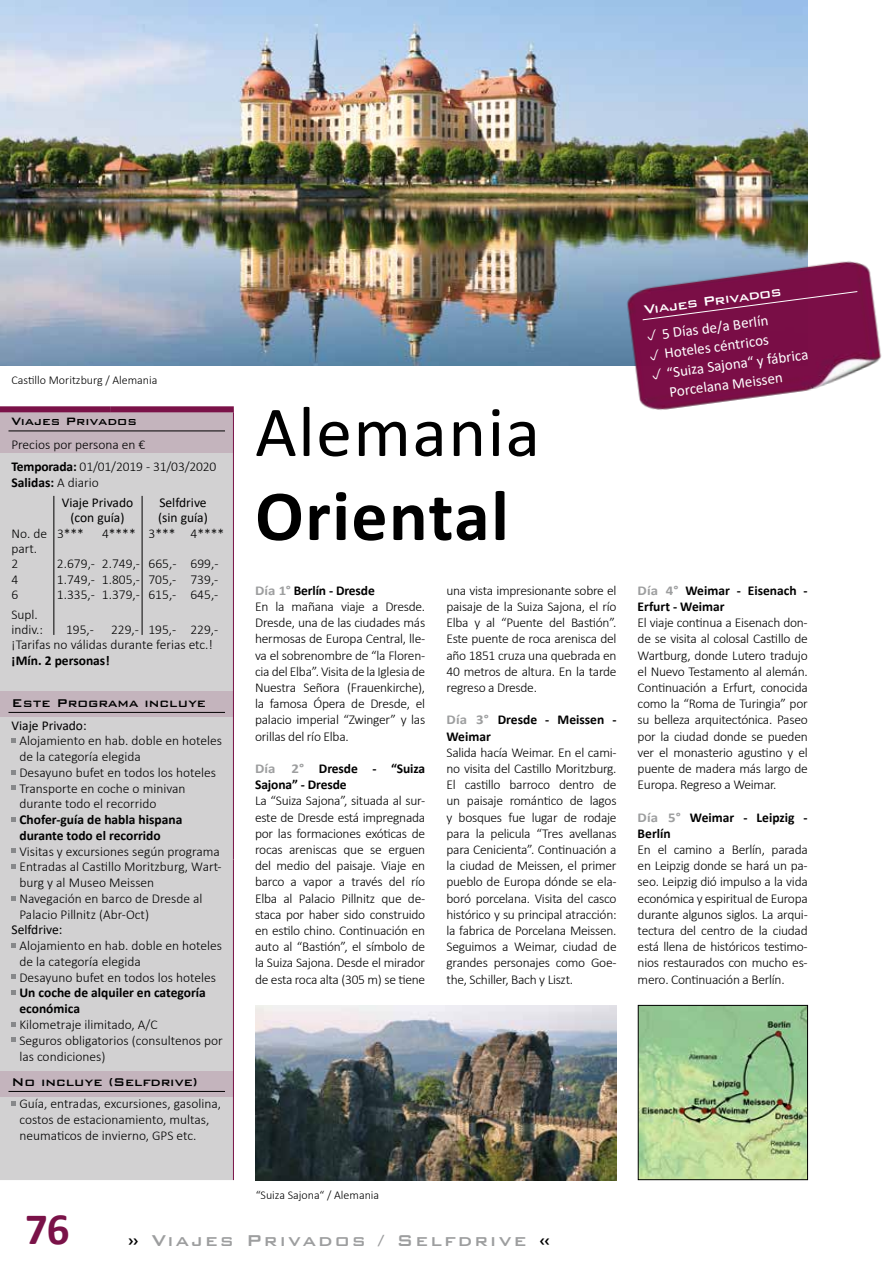
<style>
.page{position:relative;width:893px;height:1263px;background:#fff}
.page>*{position:absolute;margin:0;border:0;box-sizing:border-box;transform-origin:0 0}
.t1{font:72px "Calibri";letter-spacing:.02em;color:#000}
.t2{font:700 72px "Calibri";letter-spacing:.02em;color:#000}
.t3{font:700 45px "Calibri";color:#7a1248}
.t4{font:500 21px "Bank Gothic BT";letter-spacing:.1em;color:#9d9e9f}
.t5{font:500 16.5px "Bank Gothic BT";color:#fff}
.t6{font:15px/19.5px "Calibri";color:#fff}
.t7{font:500 15px "Bank Gothic BT";color:#000}
.t8{font:500 14.25px "Bank Gothic BT";color:#000}
.t9{font:300 13.5px/16.2px "Calibri";letter-spacing:-.02em;color:#000}
.t10{font:300 13.5px/15.8px "Calibri";color:#000}
.t11{font:700 13.5px/16.2px "Calibri";color:#000}
.t12{font:13.5px/19.8px "Calibri";color:#000}
.t13{font:300 12px "Calibri";color:#000}
.s1{font-weight:700}
.s2{font-weight:300}
.s3{font-weight:700;color:#9d9e9f}
.s4{color:#9d9e9f}
.s5{color:#000}
</style>
<div class="page">
<img style="left:0;top:0;width:808px;height:366px">
<img style="left:597px;top:248px;width:285px;height:162px">
<div style="left:642px;top:291px;width:216px;height:30px;background:#790e46"></div>
<img style="left:640px;top:1007px;width:166px;height:171px">
<div style="left:638px;top:1005px;width:170px;height:175px;border:1px solid #000"></div>
<div style="left:0;top:453px;width:233px;height:727px;background:#d2d1d2"></div>
<div style="left:0;top:406px;width:110px;height:6px;background:#7a1248"></div>
<div style="left:110px;top:406px;width:124px;height:6px;background:#7a1248"></div>
<hr style="left:233px;top:412px;width:1px;height:447px;background:#7a1248">
<hr style="left:233px;top:859px;width:1px;height:321px;background:#7a1248">
<div style="left:0;top:1071px;width:233px;height:26px;background:#c4b4bd"></div>
<hr style="left:142px;top:496px;width:1px;height:139px;background:#000">
<hr style="left:53px;top:496px;width:1px;height:139px;background:#000">
<div style="left:0;top:691px;width:233px;height:26px;background:#c4b4bd"></div>
<img style="left:256px;top:1005px;width:361px;height:175px">
<svg style="left:0;top:409px;width:234px;height:44px;background:#bca5b2"></svg>
<hr style="left:9px;top:430px;width:216px;height:1px;background:#000">
<hr style="left:9px;top:712px;width:216px;height:1px;background:#000">
<hr style="left:9px;top:1091px;width:216px;height:1px;background:#000">
<svg style="left:11px;top:738px;width:5px;height:5px"></svg>
<svg style="left:11px;top:770px;width:5px;height:4px"></svg>
<svg style="left:11px;top:785px;width:5px;height:5px"></svg>
<svg style="left:11px;top:817px;width:5px;height:5px"></svg>
<svg style="left:11px;top:848px;width:5px;height:5px"></svg>
<svg style="left:11px;top:864px;width:5px;height:5px"></svg>
<svg style="left:11px;top:896px;width:5px;height:4px"></svg>
<svg style="left:11px;top:943px;width:5px;height:5px"></svg>
<svg style="left:11px;top:974px;width:5px;height:5px"></svg>
<svg style="left:11px;top:990px;width:5px;height:5px"></svg>
<svg style="left:11px;top:1022px;width:5px;height:4px"></svg>
<svg style="left:11px;top:1037px;width:5px;height:5px"></svg>
<svg style="left:11px;top:1101px;width:5px;height:5px"></svg>
<svg style="left:647px;top:329px;width:10px;height:12px"></svg>
<svg style="left:649px;top:349px;width:11px;height:11px"></svg>
<svg style="left:652px;top:368px;width:10px;height:12px"></svg>
<p class="t13" style="left:11px;top:373px;width:148px">Castillo Moritzburg / Alemania</p>
<p class="t8" style="left:11px;top:414px;width:127px">Viajes Privados</p>
<p class="t9" style="left:11px;top:433px;width:206px;line-height:22.2px">Precios por persona en €<br><span class="s1">Temporada:</span> 01/01/2019 - 31/03/2020</p>
<p class="t12" style="left:62px;top:473px;width:73px;text-indent:-50px"><span class="s1">Salidas:</span> <span class="s2">A diario<br></span>Viaje Privado</p>
<p class="t12" style="left:159px;top:492px;width:49px">Selfdrive</p>
<p class="t12" style="left:70px;top:508px;width:56px">(con guía)</p>
<p class="t12" style="left:158px;top:508px;width:51px">(sin guía)</p>
<p class="t9" style="left:11px;top:525px;width:74px">No. de 3***</p>
<p class="t9" style="left:102px;top:525px;width:124px">4**** 3*** 4****</p>
<p class="t9" style="left:11px;top:541px;width:25px;line-height:15.3px">part.<br>2</p>
<p class="t10" style="left:57px;top:556px;width:163px">2. 679,- 2. 749,- 665,- 699,-</p>
<p class="t9" style="left:11px;top:571px;width:8px">4</p>
<p class="t10" style="left:57px;top:571px;width:163px">1.749,- 1.805,- 705,- 739,-</p>
<p class="t9" style="left:11px;top:586px;width:8px">6</p>
<p class="t10" style="left:57px;top:586px;width:163px">1.335,- 1.379,- 615,- 645,-</p>
<p class="t10" style="left:11px;top:606px;width:33px;line-height:15.3px">Supl. indiv. :</p>
<p class="t10" style="left:11px;top:622px;width:208px;line-height:15.3px;text-indent:100px">229,- 195,- 229,- ¡Tarifas no válidas durante ferias etc. !</p>
<p class="t11" style="left:11px;top:653px;width:100px">¡Mín. 2 personas!</p>
<p class="t7" style="left:11px;top:695px;width:196px">Este Programa incluye</p>
<p class="t12" style="left:11px;top:715px;width:77px">Viaje Privado:</p>
<p class="t10" style="left:19px;top:733px;width:204px">Alojamiento en hab. doble en hoteles de la categoría elegida<br>Desayuno bufet en todos los hoteles<br>Transporte en coche o minivan durante todo el recorrido</p>
<p class="t11" style="left:19px;top:811px;width:164px;line-height:15.8px">Chofer-guía de habla hispana durante todo el recorrido</p>
<p class="t10" style="left:19px;top:843px;width:204px">Visitas y excursiones según programa<br>Entradas al Castillo Moritzburg, Wart&shy;burg y al Museo Meissen<br>Navegación en barco de Dresde al<br>Palacio Pillnitz (Abr-Oct)</p>
<p class="t12" style="left:11px;top:919px;width:52px">Selfdrive:</p>
<p class="t10" style="left:19px;top:937px;width:204px">Alojamiento en hab. doble en hoteles de la categoría elegida<br>Desayuno bufet en todos los hoteles</p>
<p class="t11" style="left:19px;top:985px;width:188px;line-height:15.8px">Un coche de alquiler en categoría económica</p>
<p class="t10" style="left:19px;top:1016px;width:205px">Kilometraje ilimitado, A/C<br>Seguros obligatorios (consultenos por las condiciones)</p>
<p class="t7" style="left:11px;top:1074px;width:188px">No incluye (Selfdrive)</p>
<p class="t10" style="left:19px;top:1095px;width:203px">Guía, entradas, excursiones, gasolina, costos de estacionamiento, multas, neumaticos de invierno, GPS etc.</p>
<p class="t9" style="left:66px;top:621px;width:29px">195,-</p>
<h1 class="t1" style="left:255px;top:382px;width:286px">Alemania</h1>
<h1 class="t2" style="left:255px;top:465px;width:255px">Oriental</h1>
<p class="t9" style="left:255px;top:582px;width:172px"><span class="s3">Día 1°</span> <span class="s1">Berlín - Dresde<br></span>En la mañana viaje a Dresde.<br>Dresde, una de las ciudades más hermosas de Europa Central, lle&shy;va el sobrenombre de “la Floren&shy;cia del Elba”. Visita de la Iglesia de<br>Nuestra Señora (Frauenkirche), la famosa Ópera de Dresde, el palacio imperial “Zwinger” y las orillas del río Elba.</p>
<p class="t11" style="left:255px;top:760px;width:172px"><span class="s4">Día 2°</span> Dresde - “Suiza<br>Sajona” - Dresde</p>
<p class="t9" style="left:255px;top:793px;width:172px;text-align:justify">La “Suiza Sajona”, situada al sur&shy;este de Dresde está impregnada por las formaciones exóticas de rocas areniscas que se erguen del medio del paisaje. Viaje en barco a vapor a través del río Elba al Palacio Pillnitz que de&shy;staca por haber sido construido en estilo chino. Continuación en auto al “Bastión”, el símbolo de la Suiza Sajona. Desde el mirador de esta roca alta (305 m) se tiene</p>
<p class="t9" style="left:446px;top:582px;width:172px;text-align:justify">una vista impresionante sobre el paisaje de la Suiza Sajona, el río Elba y al “Puente del Bastión”.<br>Este puente de roca arenisca del año 1851 cruza una quebrada en 40 metros de altura. En la tarde regreso a Dresde.</p>
<p class="t11" style="left:446px;top:712px;width:172px"><span class="s4">Día 3°</span> Dresde - Meissen -<br>Weimar</p>
<p class="t9" style="left:446px;top:744px;width:172px">Salida hacía Weimar. En el cami&shy;no visita del Castillo Moritzburg.<br>El castillo barroco dentro de un paisaje romántico de lagos y bosques fue lugar de rodaje para la pelicula “Tres avellanas para Cenicienta”. Continuación a la ciudad de Meissen, el primer pueblo de Europa dónde se ela&shy;boró porcelana. Visita del casco histórico y su principal atracción: la fabrica de Porcelana Meissen.<br>Seguimos a Weimar, ciudad de grandes personajes como Goe&shy;the, Schiller, Bach y Liszt.</p>
<p class="t13" style="left:256px;top:1187px;width:125px">“Suiza Sajona“ / Alemania</p>
<h2 class="t3" style="left:25px;top:1197px;width:46px">76</h2>
<h3 class="t4" style="left:128px;top:1229px;width:424px"><span class="s5">»</span> Viajes Privados / Selfdrive <span class="s5">«</span></h3>
<p class="t5" style="left:643px;top:301px;width:140px;rotate:-8deg">Viajes Privados</p>
<p class="t6" style="left:660px;top:324px;width:144px;rotate:-8deg">5 Días de/a Berlín<br>Hoteles céntricos “Suiza Sajona“ y fábrica<br>Porcelana Meissen</p>
<p class="t11" style="left:638px;top:582px;width:172px"><span class="s4">Día 4°</span> Weimar - Eisenach -<br>Erfurt - Weimar</p>
<p class="t9" style="left:638px;top:614px;width:172px">El viaje continua a Eisenach don&shy;de se visita al colosal Castillo de<br>Wartburg, donde Lutero tradujo el Nuevo Testamento al alemán.<br>Continuación a Erfurt, conocida como la “Roma de Turingia” por su belleza arquitectónica. Paseo por la ciudad donde se pueden ver el monasterio agustino y el puente de madera más largo de<br>Europa. Regreso a Weimar.</p>
<p class="t11" style="left:638px;top:809px;width:172px"><span class="s4">Día 5°</span> Weimar - Leipzig -<br>Berlín</p>
<p class="t9" style="left:638px;top:841px;width:172px;text-align:justify">En el camino a Berlín, parada en Leipzig donde se hará un pa&shy;seo. Leipzig dió impulso a la vida económica y espiritual de Europa durante algunos siglos. La arqui&shy;tectura del centro de la ciudad está llena de históricos testimo&shy;nios restaurados con mucho es&shy;mero. Continuación a Berlín.</p>
</div>
